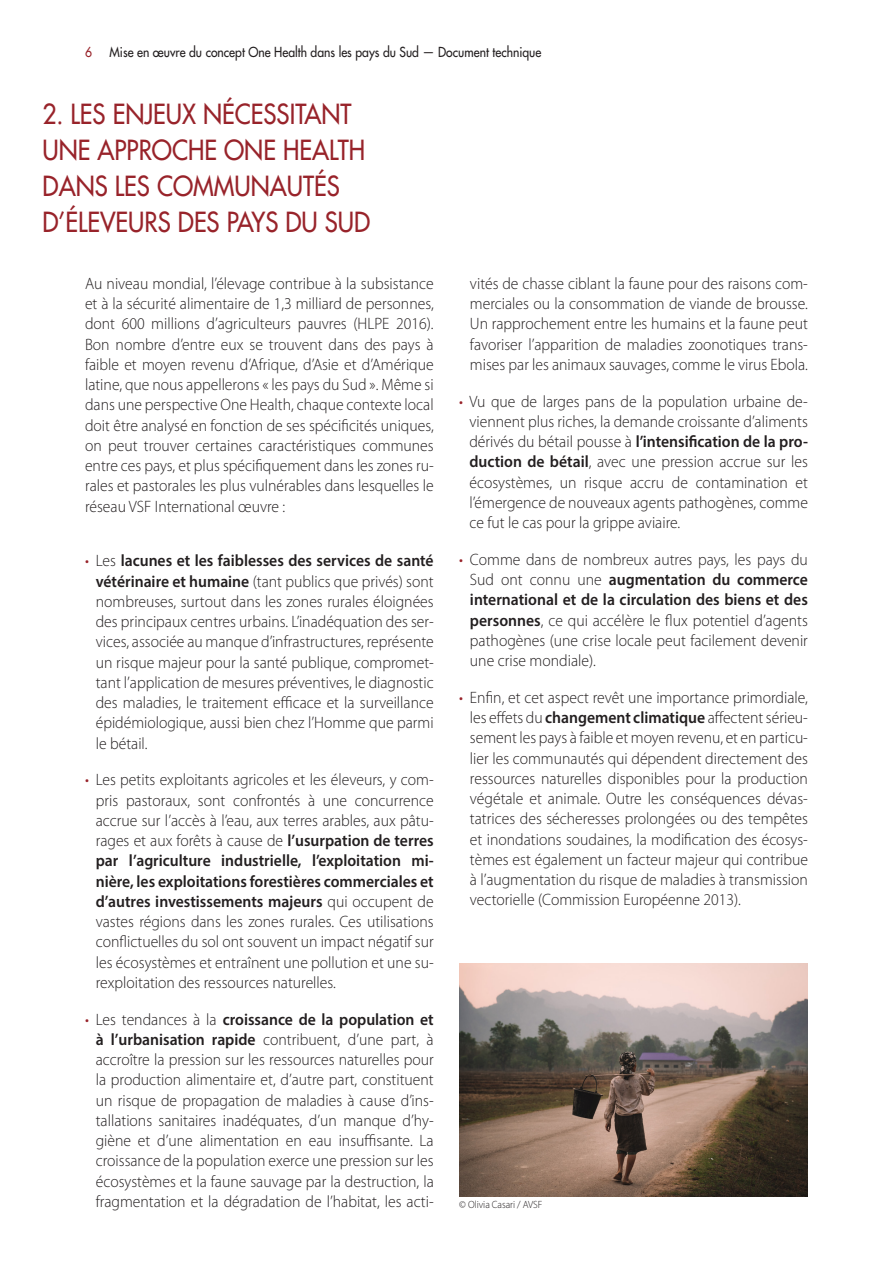
<style>
.page{position:relative;width:893px;height:1263px;background:#fff}
.page>*{position:absolute;margin:0;border:0;box-sizing:border-box;transform-origin:0 0}
.t1{font:500 27px/36px "Futura Std";color:#98232a;scale:.9 1}
.t2{font:300 16.5px/20.2px "Myriad Pro";color:#231f20;text-align:justify;scale:.95 1}
.t3{font:500 13.5px "Futura Std";color:#231f20;scale:.9 1}
.t4{font:500 13.5px "Futura Std";color:#98232a;scale:.9 1}
.t5{font:300 10.5px "Myriad Pro";letter-spacing:-.005em;color:#231f20;scale:.95 1}
.s1{font-weight:600}
</style>
<div class="page">
<img style="left:459px;top:964px;width:349px;height:232px">
<p class="t4" style="left:85px;top:43px;width:9px">6</p>
<p class="t3" style="left:110px;top:43px;width:481px">Mise en œuvre du concept One Health dans les pays du Sud — Document technique</p>
<h1 class="t1" style="left:43px;top:97px;width:366px">2. LES ENJEUX NÉCESSITANT<br>UNE APPROCHE ONE HEALTH<br>DANS LES COMMUNAUTÉS<br>D’ÉLEVEURS DES PAYS DU SUD</h1>
<p class="t2" style="left:85px;top:273px;width:369px">Au niveau mondial, l’élevage contribue à la subsistance et à la sécurité alimentaire de 1,3 milliard de personnes, dont 600 millions d’agriculteurs pauvres (HLPE 2016).<br>Bon nombre d’entre eux se trouvent dans des pays à faible et moyen revenu d’Afrique, d’Asie et d’Amérique latine, que nous appellerons « les pays du Sud ». Même si dans une perspective One Health, chaque contexte local doit être analysé en fonction de ses spécificités uniques, on peut trouver certaines caractéristiques communes entre ces pays, et plus spécifiquement dans les zones ru&shy;rales et pastorales les plus vulnérables dans lesquelles le réseau VSF International œuvre :</p>
<p class="t2" style="left:96px;top:551px;width:357px">Les <span class="s1">lacunes et les faiblesses des services de santé vétérinaire et humaine</span> (tant publics que privés) sont nombreuses, surtout dans les zones rurales éloignées des principaux centres urbains. L’inadéquation des ser&shy;vices, associée au manque d’infrastructures, représente un risque majeur pour la santé publique, compromet&shy;tant l’application de mesures préventives, le diagnostic des maladies, le traitement efficace et la surveillance épidémiologique, aussi bien chez l’Homme que parmi le bétail.</p>
<p class="t2" style="left:96px;top:770px;width:357px">Les petits exploitants agricoles et les éleveurs, y com&shy;pris pastoraux, sont confrontés à une concurrence accrue sur l’accès à l’eau, aux terres arables, aux pâtu&shy;rages et aux forêts à cause de <span class="s1">l’usurpation de terres par l’agriculture industrielle, l’exploitation mi&shy;nière, les exploitations forestières commerciales et d’autres investissements majeurs</span> qui occupent de vastes régions dans les zones rurales. Ces utilisations conflictuelles du sol ont souvent un impact négatif sur les écosystèmes et entraînent une pollution et une su&shy;rexploitation des ressources naturelles.</p>
<p class="t2" style="left:96px;top:1009px;width:357px">Les tendances à la <span class="s1">croissance de la population et à l’urbanisation rapide</span> contribuent, d’une part, à accroître la pression sur les ressources naturelles pour la production alimentaire et, d’autre part, constituent un risque de propagation de maladies à cause d’ins&shy;tallations sanitaires inadéquates, d’un manque d’hy&shy;giène et d’une alimentation en eau insuffisante. La croissance de la population exerce une pression sur les écosystèmes et la faune sauvage par la destruction, la fragmentation et la dégradation de l’habitat, les acti-</p>
<p class="t2" style="left:470px;top:273px;width:357px">vités de chasse ciblant la faune pour des raisons com&shy;merciales ou la consommation de viande de brousse.<br>Un rapprochement entre les humains et la faune peut favoriser l’apparition de maladies zoonotiques trans&shy;mises par les animaux sauvages, comme le virus Ebola.</p>
<p class="t2" style="left:469px;top:391px;width:358px">Vu que de larges pans de la population urbaine de&shy;viennent plus riches, la demande croissante d’aliments dérivés du bétail pousse à <span class="s1">l’intensification de la pro&shy;duction de bétail</span>, avec une pression accrue sur les écosystèmes, un risque accru de contamination et l’émergence de nouveaux agents pathogènes, comme ce fut le cas pour la grippe aviaire.</p>
<p class="t2" style="left:470px;top:549px;width:357px">Comme dans de nombreux autres pays, les pays du Sud ont connu une <span class="s1">augmentation du commerce international et de la circulation des biens et des personnes</span>, ce qui accélère le flux potentiel d’agents pathogènes (une crise locale peut facilement devenir une crise mondiale).</p>
<p class="t2" style="left:470px;top:687px;width:357px">Enfin, et cet aspect revêt une importance primordiale, les effets du <span class="s1">changement climatique</span> affectent sérieu&shy;sement les pays à faible et moyen revenu, et en particu&shy;lier les communautés qui dépendent directement des ressources naturelles disponibles pour la production végétale et animale. Outre les conséquences dévas&shy;tatrices des sécheresses prolongées ou des tempêtes et inondations soudaines, la modification des écosys&shy;tèmes est également un facteur majeur qui contribue à l’augmentation du risque de maladies à transmission vectorielle (Commission Européenne 2013).</p>
<p class="t5" style="left:459px;top:1198px;width:89px">© Olivia Casari / AVSF</p>
</div>
